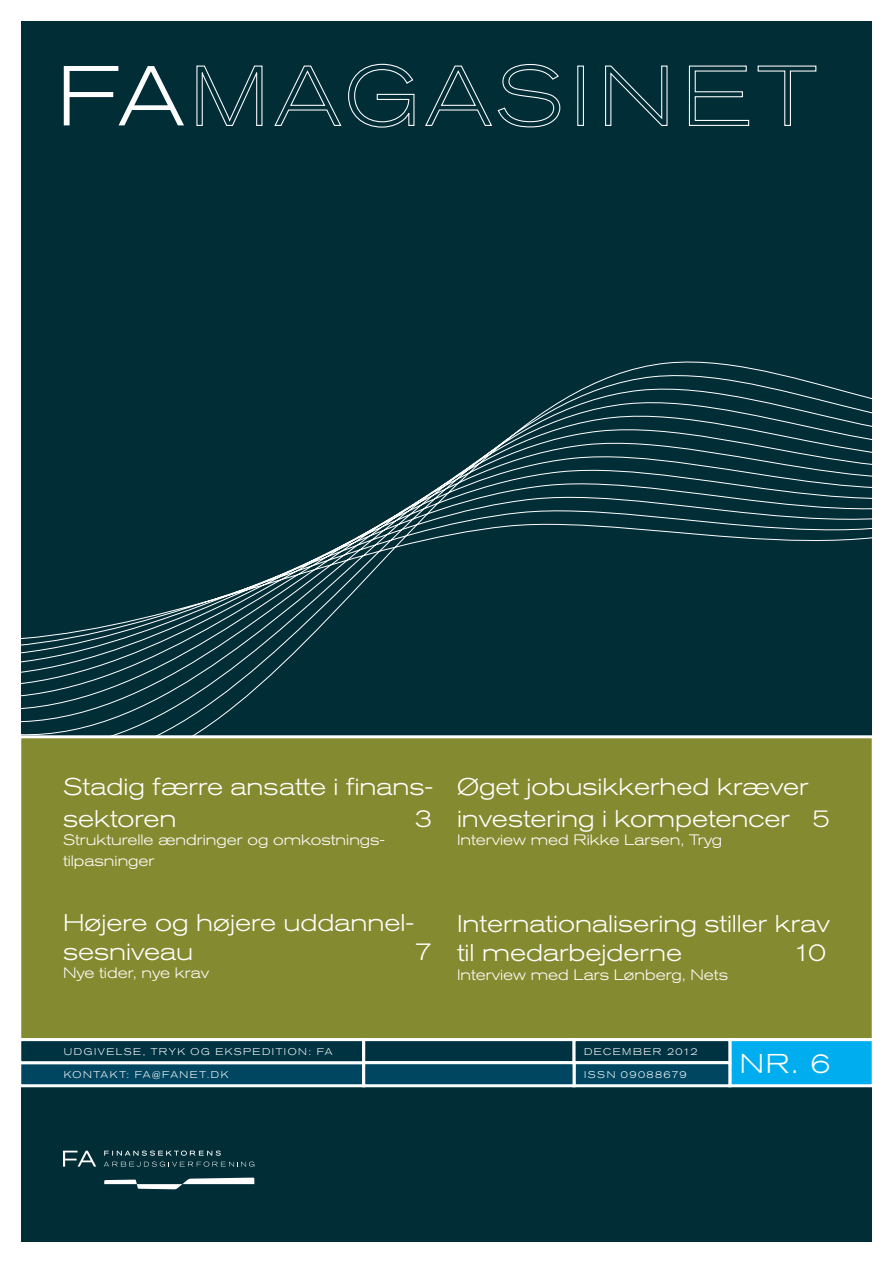
<style>
.page{position:relative;width:893px;height:1263px;background:#fff}
.page>*{position:absolute;margin:0;border:0;box-sizing:border-box;transform-origin:0 0}
.t1{font:300 expanded 27px "Akzidenz Grotesk Std";color:#fff}
.t2{font:300 expanded 24px/31.5px "Akzidenz Grotesk Std";color:#fff}
.t3{font:300 expanded 15px/21.6px "Akzidenz Grotesk Std";color:#fff}
.t4{font:300 expanded 9.75px "Akzidenz Grotesk Std";letter-spacing:.155em;color:#fff}
.t5{font:300 expanded 9.75px "Akzidenz Grotesk Std";letter-spacing:.135em;color:#fff}
</style>
<div class="page">
<div style="left:21px;top:21px;width:851px;height:1221px;background:#012d37"></div>
<svg style="left:21px;top:361px;width:850px;height:374px"></svg>
<svg style="left:63px;top:1151px;width:33px;height:15px"></svg>
<svg style="left:104px;top:1150px;width:150px;height:17px"></svg>
<svg style="left:104px;top:1177px;width:150px;height:12px"></svg>
<div style="left:18px;top:735px;width:857px;height:306px;background:#848a2f;border:3px solid #fff"></div>
<svg style="left:64px;top:66px;width:120px;height:59px"></svg>
<svg style="left:196px;top:64px;width:620px;height:64px"></svg>
<div style="left:20px;top:1063px;width:344px;height:23px;background:#004661"></div>
<div style="left:18px;top:1061px;width:347px;height:26px;border:3px solid #fff"></div>
<div style="left:730px;top:1040px;width:143px;height:46px;background:#00aeef"></div>
<div style="left:728px;top:1038px;width:147px;height:49px;border:3px solid #fff"></div>
<div style="left:20px;top:1040px;width:344px;height:23px;background:#003342"></div>
<div style="left:18px;top:1038px;width:347px;height:26px;border:3px solid #fff"></div>
<div style="left:362px;top:1038px;width:214px;height:26px;background:#003342;border:3px solid #fff"></div>
<div style="left:574px;top:1040px;width:156px;height:23px;background:#003342"></div>
<div style="left:573px;top:1038px;width:158px;height:26px;border:3px solid #fff"></div>
<div style="left:574px;top:1063px;width:156px;height:23px;background:#004661"></div>
<div style="left:573px;top:1061px;width:158px;height:26px;border:3px solid #fff"></div>
<div style="left:362px;top:1061px;width:214px;height:26px;background:#004661;border:3px solid #fff"></div>
<p class="t2" style="left:63px;top:771px;width:372px">Stadig færre ansatte i finans&shy;sektoren</p>
<p class="t2" style="left:415px;top:803px;width:19px">3</p>
<p class="t3" style="left:63px;top:829px;width:324px">Strukturelle ændringer og omkostnings&shy;tilpasninger</p>
<p class="t2" style="left:63px;top:908px;width:353px;line-height:28.8px">Højere og højere uddannel&shy;sesniveau</p>
<p class="t2" style="left:415px;top:936px;width:19px">7</p>
<p class="t3" style="left:63px;top:962px;width:148px">Nye tider, nye krav</p>
<p class="t2" style="left:457px;top:771px;width:374px">Øget jobusikkerhed kræver investering i kompetencer 5</p>
<p class="t3" style="left:457px;top:829px;width:267px">I nterview med Rikke Larsen, Tryg</p>
<p class="t2" style="left:457px;top:909px;width:374px;line-height:28.8px">I nternationalisering stiller krav til medarbejderne</p>
<p class="t2" style="left:793px;top:937px;width:34px">10</p>
<p class="t3" style="left:457px;top:964px;width:273px">I nterview med Lars Lønberg, N ets</p>
<p class="t4" style="left:64px;top:1046px;width:262px">Udgivelse, Tryk og ekspedition: FA</p>
<p class="t5" style="left:584px;top:1046px;width:115px">december 2012</p>
<p class="t4" style="left:584px;top:1069px;width:104px">IS sN 09088679</p>
<p class="t4" style="left:64px;top:1069px;width:166px">kontakt: fa@fanet.dk</p>
<p class="t1" style="left:740px;top:1048px;width:92px">NR. 6</p>
</div>
